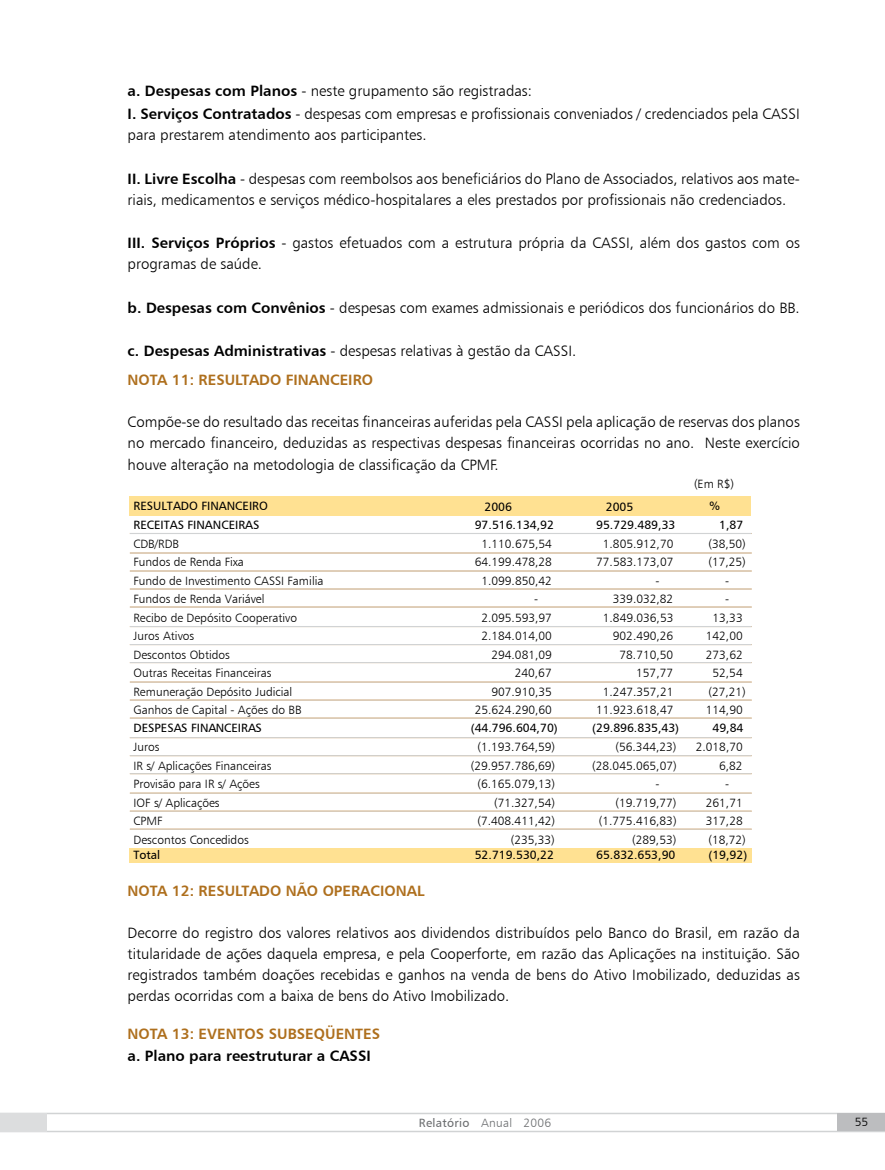
<style>
.page{position:relative;width:885px;height:1170px;background:#fff}
.page>*{position:absolute;margin:0;border:0;box-sizing:border-box;transform-origin:0 0}
.t1{font:15px/21px "Humanist 777 BT Light B";color:#000}
.t2{font:15px/22.5px "Humanist 777 BT Bold B";color:#000}
.t3{font:15px "Humanist 777 BT Bold B";color:#ae6f1d}
.t4{font:12px "Humanist 777 BT Light B";letter-spacing:-.005em;color:#000}
.t5{font:12px "Humanist 777 BT Roman B";letter-spacing:-.005em;color:#000}
.t6{font:12px "Humanist 777 BT Roman B";letter-spacing:.025em;color:#6d6f71}
.s1{font-family:"Humanist 777 BT Bold B"}
.s2{font-family:"Humanist 777 BT Bold B";color:#ae6f1d}
.s3{color:#ae6f1d}
.s4{font-family:"Humanist 777 BT Light B"}
</style>
<div class="page">
<svg style="left:0;top:1112px;width:884px;height:20px"></svg>
<div style="left:837px;top:1113px;width:47px;height:17px;background:#bcbdbf"></div>
<div style="left:0;top:1113px;width:46px;height:18px;background:#dcddde"></div>
<div style="left:129px;top:848px;width:622px;height:14px;background:#ffe192"></div>
<div style="left:129px;top:496px;width:621px;height:19px;background:#ffe192"></div>
<hr style="left:130px;top:533px;width:621px;height:1px;background:#d1d3d4">
<hr style="left:130px;top:552px;width:621px;height:1px;background:#d1d3d4">
<hr style="left:130px;top:570px;width:621px;height:1px;background:#d1d3d4">
<hr style="left:130px;top:588px;width:621px;height:1px;background:#d1d3d4">
<hr style="left:130px;top:606px;width:621px;height:1px;background:#d1d3d4">
<hr style="left:130px;top:626px;width:621px;height:1px;background:#d1d3d4">
<hr style="left:130px;top:644px;width:621px;height:1px;background:#d1d3d4">
<hr style="left:130px;top:662px;width:621px;height:1px;background:#d1d3d4">
<hr style="left:130px;top:681px;width:621px;height:1px;background:#d1d3d4">
<hr style="left:130px;top:699px;width:621px;height:1px;background:#d1d3d4">
<hr style="left:130px;top:717px;width:621px;height:1px;background:#d1d3d4">
<hr style="left:130px;top:737px;width:621px;height:1px;background:#d1d3d4">
<hr style="left:130px;top:755px;width:621px;height:1px;background:#d1d3d4">
<hr style="left:130px;top:773px;width:621px;height:1px;background:#d1d3d4">
<hr style="left:130px;top:792px;width:621px;height:1px;background:#d1d3d4">
<hr style="left:130px;top:810px;width:621px;height:1px;background:#d1d3d4">
<hr style="left:130px;top:828px;width:621px;height:1px;background:#d1d3d4">
<p class="t1" style="left:128px;top:80px;width:673px;line-height:22.5px"><span class="s1">a. Despesas com Planos</span> - neste grupamento são registradas:<br><span class="s1">I. Serviços Contratados</span> - despesas com empresas e profissionais conveniados / credenciados pela CASSI</p>
<p class="t1" style="left:128px;top:124px;width:300px">para prestarem atendimento aos participantes.</p>
<p class="t1" style="left:128px;top:167px;width:673px"><span class="s1">II. Livre Escolha</span> - despesas com reembolsos aos beneficiários do Plano de Associados, relativos aos mate&shy;riais, medicamentos e serviços médico-hospitalares a eles prestados por profissionais não credenciados.</p>
<p class="t1" style="left:128px;top:232px;width:673px"><span class="s1">III. Serviços Próprios</span> - gastos efetuados com a estrutura própria da CASSI, além dos gastos com os programas de saúde.</p>
<p class="t1" style="left:128px;top:296px;width:673px"><span class="s1">b. Despesas com Convênios</span> - despesas com exames admissionais e periódicos dos funcionários do BB.</p>
<p class="t1" style="left:128px;top:336px;width:450px;line-height:29.2px"><span class="s1">c. Despesas Administrativas</span> - despesas relativas à gestão da CASSI.<br><span class="s2">NOTA 11: RESULTADO FINANCEIRO</span></p>
<p class="t1" style="left:128px;top:411px;width:673px;text-align:justify">Compõe-se do resultado das receitas financeiras auferidas pela CASSI pela aplicação de reservas dos planos no mercado financeiro, deduzidas as respectivas despesas financeiras ocorridas no ano. Neste exercício houve alteração na metodologia de classificação da CPMF.</p>
<p class="t4" style="left:694px;top:477px;width:41px">(Em R$)</p>
<p class="t5" style="left:133px;top:498px;width:136px">RESULTADO FINANCEIRO</p>
<p class="t5" style="left:484px;top:499px;width:29px">2006</p>
<p class="t5" style="left:606px;top:499px;width:29px">2005</p>
<p class="t5" style="left:709px;top:498px;width:12px">%</p>
<p class="t5" style="left:133px;top:517px;width:127px">RECEITAS FINANCEIRAS</p>
<p class="t5" style="left:474px;top:517px;width:81px">97.516.134,92</p>
<p class="t5" style="left:596px;top:517px;width:81px">95.729.489,33</p>
<p class="t5" style="left:719px;top:517px;width:26px">1,87</p>
<p class="t4" style="left:133px;top:536px;width:47px">CDB/RDB</p>
<p class="t4" style="left:481px;top:536px;width:72px">1.110.675,54</p>
<p class="t4" style="left:602px;top:536px;width:72px">1.805.912,70</p>
<p class="t4" style="left:708px;top:536px;width:39px">(38,50)</p>
<p class="t4" style="left:133px;top:554px;width:112px">Fundos de Renda Fixa</p>
<p class="t4" style="left:474px;top:554px;width:79px">64.199.478,28</p>
<p class="t4" style="left:596px;top:554px;width:79px">77.583.173,07</p>
<p class="t4" style="left:708px;top:554px;width:39px">(17,25)</p>
<p class="t4" style="left:133px;top:573px;width:191px">Fundo de Investimento CASSI Familia</p>
<p class="t4" style="left:481px;top:573px;width:72px">1.099.850,42</p>
<p class="t4" style="left:655px;top:573px;width:6px">-</p>
<p class="t4" style="left:725px;top:573px;width:6px">-</p>
<p class="t4" style="left:133px;top:591px;width:132px">Fundos de Renda Variável</p>
<p class="t4" style="left:534px;top:591px;width:6px">-</p>
<p class="t4" style="left:613px;top:591px;width:62px">339.032,82</p>
<p class="t4" style="left:725px;top:591px;width:6px">-</p>
<p class="t4" style="left:133px;top:610px;width:165px">Recibo de Depósito Cooperativo</p>
<p class="t4" style="left:481px;top:610px;width:72px">2.095.593,97</p>
<p class="t4" style="left:602px;top:610px;width:72px">1.849.036,53</p>
<p class="t4" style="left:712px;top:610px;width:32px">13,33</p>
<p class="t4" style="left:133px;top:628px;width:62px">Juros Ativos</p>
<p class="t4" style="left:481px;top:628px;width:72px">2.184.014,00</p>
<p class="t4" style="left:613px;top:628px;width:62px">902.490,26</p>
<p class="t4" style="left:705px;top:628px;width:38px">142,00</p>
<p class="t4" style="left:133px;top:647px;width:98px">Descontos Obtidos</p>
<p class="t4" style="left:491px;top:647px;width:62px">294.081,09</p>
<p class="t4" style="left:619px;top:647px;width:55px">78.710,50</p>
<p class="t4" style="left:705px;top:647px;width:38px">273,62</p>
<p class="t4" style="left:133px;top:665px;width:139px">Outras Receitas Financeiras</p>
<p class="t4" style="left:514px;top:665px;width:38px">240,67</p>
<p class="t4" style="left:636px;top:665px;width:38px">157,77</p>
<p class="t4" style="left:712px;top:665px;width:32px">52,54</p>
<p class="t4" style="left:133px;top:684px;width:160px">Remuneração Depósito Judicial</p>
<p class="t4" style="left:491px;top:684px;width:62px">907.910,35</p>
<p class="t4" style="left:602px;top:684px;width:72px">1.247.357,21</p>
<p class="t4" style="left:708px;top:684px;width:39px">(27,21)</p>
<p class="t4" style="left:133px;top:702px;width:170px">Ganhos de Capital - Ações do BB</p>
<p class="t4" style="left:474px;top:702px;width:79px">25.624.290,60</p>
<p class="t4" style="left:596px;top:702px;width:79px">11.923.618,47</p>
<p class="t4" style="left:705px;top:702px;width:38px">114,90</p>
<p class="t5" style="left:133px;top:720px;width:130px">DESPESAS FINANCEIRAS</p>
<p class="t5" style="left:471px;top:720px;width:88px">(44.796.604,70)</p>
<p class="t5" style="left:592px;top:720px;width:88px">(29.896.835,43)</p>
<p class="t5" style="left:712px;top:720px;width:32px">49,84</p>
<p class="t4" style="left:133px;top:739px;width:27px">Juros</p>
<p class="t4" style="left:477px;top:739px;width:79px">(1.193.764,59)</p>
<p class="t4" style="left:615px;top:739px;width:62px">(56.344,23)</p>
<p class="t4" style="left:695px;top:739px;width:49px">2.018,70</p>
<p class="t4" style="left:133px;top:758px;width:139px">IR s/ Aplicações Financeiras</p>
<p class="t4" style="left:471px;top:758px;width:86px">(29.957.786,69)</p>
<p class="t4" style="left:592px;top:758px;width:86px">(28.045.065,07)</p>
<p class="t4" style="left:719px;top:758px;width:25px">6,82</p>
<p class="t4" style="left:133px;top:776px;width:128px">Provisão para IR s/ Ações</p>
<p class="t4" style="left:477px;top:776px;width:79px">(6.165.079,13)</p>
<p class="t4" style="left:655px;top:776px;width:6px">-</p>
<p class="t4" style="left:725px;top:776px;width:6px">-</p>
<p class="t4" style="left:133px;top:795px;width:87px">IOF s/ Aplicações</p>
<p class="t4" style="left:494px;top:795px;width:62px">(71.327,54)</p>
<p class="t4" style="left:615px;top:795px;width:62px">(19.719,77)</p>
<p class="t4" style="left:705px;top:795px;width:38px">261,71</p>
<p class="t4" style="left:133px;top:813px;width:30px">CPMF</p>
<p class="t4" style="left:477px;top:813px;width:79px">(7.408.411,42)</p>
<p class="t4" style="left:599px;top:813px;width:79px">(1.775.416,83)</p>
<p class="t4" style="left:705px;top:813px;width:38px">317,28</p>
<p class="t4" style="left:133px;top:831px;width:117px">Descontos Concedidos</p>
<p class="t4" style="left:510px;top:831px;width:46px">(235,33)</p>
<p class="t4" style="left:632px;top:831px;width:46px">(289,53)</p>
<p class="t4" style="left:708px;top:831px;width:39px">(18,72)</p>
<p class="t5" style="left:133px;top:847px;width:28px">Total</p>
<p class="t5" style="left:474px;top:847px;width:81px">52.719.530,22</p>
<p class="t5" style="left:596px;top:847px;width:81px">65.832.653,90</p>
<p class="t5" style="left:708px;top:847px;width:40px">(19,92)</p>
<p class="t3" style="left:128px;top:881px;width:298px">NOTA 12: RESULTADO NÃO OPERACIONAL</p>
<p class="t1" style="left:128px;top:922px;width:673px;text-align:justify">Decorre do registro dos valores relativos aos dividendos distribuídos pelo Banco do Brasil, em razão da titularidade de ações daquela empresa, e pela Cooperforte, em razão das Aplicações na instituição. São registrados também doações recebidas e ganhos na venda de bens do Ativo Imobilizado, deduzidas as perdas ocorridas com a baixa de bens do Ativo Imobilizado.</p>
<p class="t2" style="left:128px;top:1021px;width:254px"><span class="s3">NOTA 13: EVENTOS SUBSEQÜENTES </span>a. Plano para reestruturar a CASSI</p>
<p class="t6" style="left:419px;top:1114px;width:134px">Relatório <span class="s4">Anual 2006</span></p>
<p class="t4" style="left:854px;top:1114px;width:7px">55</p>
</div>
